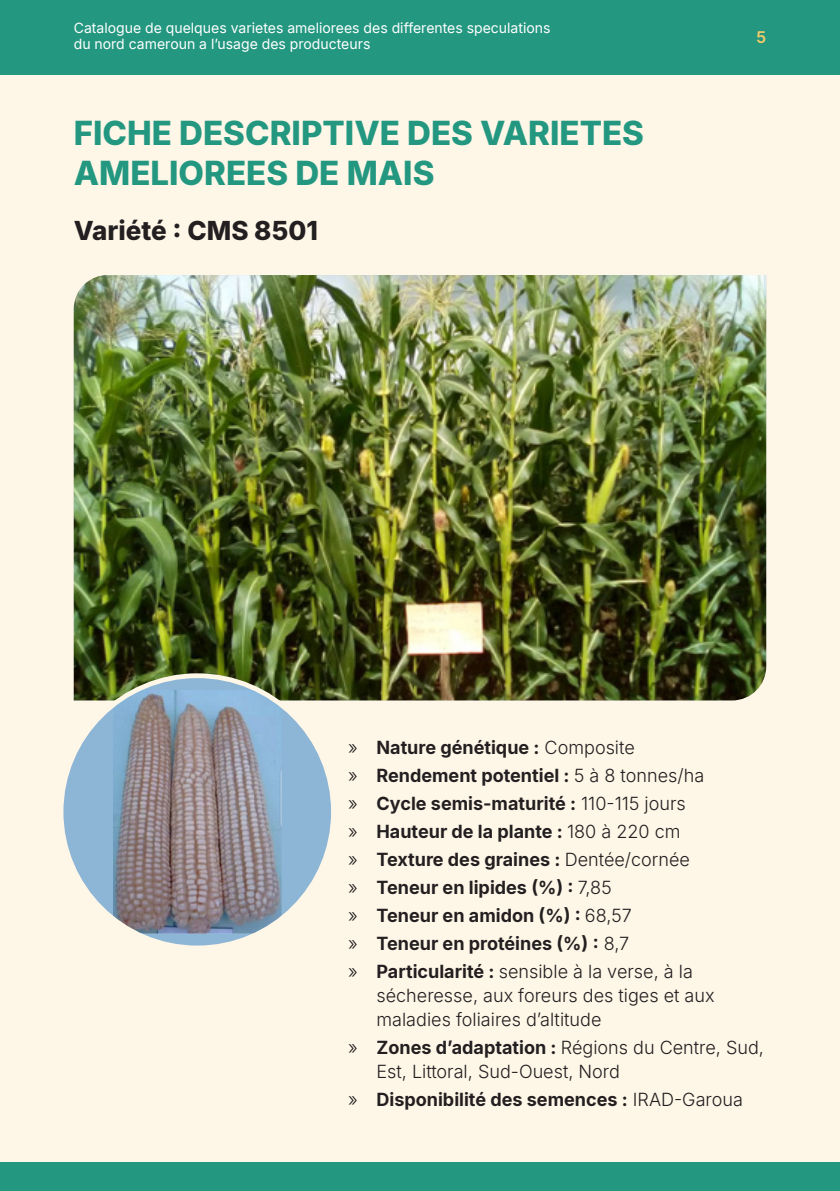
<style>
.page{position:relative;width:840px;height:1191px;background:#fff}
.page>*{position:absolute;margin:0;border:0;box-sizing:border-box;transform-origin:0 0}
.HEADER_0{font:800 33px/39.6px "Inter";color:#239780}
.HEADER_1{font:800 26px "Inter";color:#231f20}
.t1{font:700 18px "Inter";color:#231f20}
.t2{font:300 18px/24px "Inter";color:#231f20}
.t3{font:600 16px "Inter";color:#f7cb68}
.t4{font:14px/16.8px "Inter";color:#fff}
.s1{font-weight:300}
.s2{font-weight:700}
</style>
<div class="page">
<div style="left:0;top:0;width:839px;height:1191px;background:#fef7e8"></div>
<div style="left:0;top:0;width:839px;height:75px;background:#239780"></div>
<div style="left:0;top:1162px;width:839px;height:29px;background:#239780"></div>
<img style="left:74px;top:275px;width:691px;height:425px">
<div style="left:61px;top:675px;width:272px;height:273px;background:#8db5d6;border-radius:50%"></div>
<img style="left:113px;top:690px;width:168px;height:243px">
<p class="t4" style="left:74px;top:19px;width:478px">Catalogue de quelques varietes ameliorees des differentes speculations du nord cameroun a l’usage des producteurs</p>
<p class="HEADER_0" style="left:74px;top:113px;width:571px">FICHE DESCRIPTIVE DES VARIETES<br>AMELIOREES DE MAIS</p>
<p class="HEADER_1" style="left:74px;top:211px;width:245px">Variété : CMS 8501</p>
<p class="t3" style="left:755px;top:25px;width:12px">5</p>
<p class="t1" style="left:348px;top:734px;width:288px"><span class="s1">»</span> Nature génétique : <span class="s1">Composite</span></p>
<p class="t1" style="left:348px;top:762px;width:357px"><span class="s1">»</span> Rendement potentiel : <span class="s1">5 à 8 tonnes/ha</span></p>
<p class="t1" style="left:348px;top:790px;width:339px"><span class="s1">»</span> Cycle semis-maturité : <span class="s1">110-115 jours</span></p>
<p class="t1" style="left:348px;top:818px;width:334px"><span class="s1">»</span> Hauteur de la plante : <span class="s1">180 à 220 cm</span></p>
<p class="t1" style="left:348px;top:846px;width:343px"><span class="s1">»</span> Texture des graines : <span class="s1">Dentée/cornée</span></p>
<p class="t1" style="left:348px;top:874px;width:265px"><span class="s1">»</span> Teneur en lipides (%) : <span class="s1">7,85</span></p>
<p class="t1" style="left:348px;top:902px;width:285px"><span class="s1">»</span> Teneur en amidon (%) : <span class="s1">68,57</span></p>
<p class="t1" style="left:348px;top:930px;width:282px"><span class="s1">»</span> Teneur en protéines (%) : <span class="s1">8,7</span></p>
<p class="t2" style="left:376px;top:959px;width:339px;text-indent:-28px">» <span class="s2">Particularité :</span> sensible à la verse, à la sécheresse, aux foreurs des tiges et aux maladies foliaires d’altitude</p>
<p class="t2" style="left:376px;top:1035px;width:389px;text-indent:-28px">» <span class="s2">Zones d’adaptation :</span> Régions du Centre, Sud,<br>Est, Littoral, Sud-Ouest, Nord</p>
<p class="t1" style="left:348px;top:1086px;width:396px"><span class="s1">»</span> Disponibilité des semences : <span class="s1">IRAD-Garoua</span></p>
</div>
